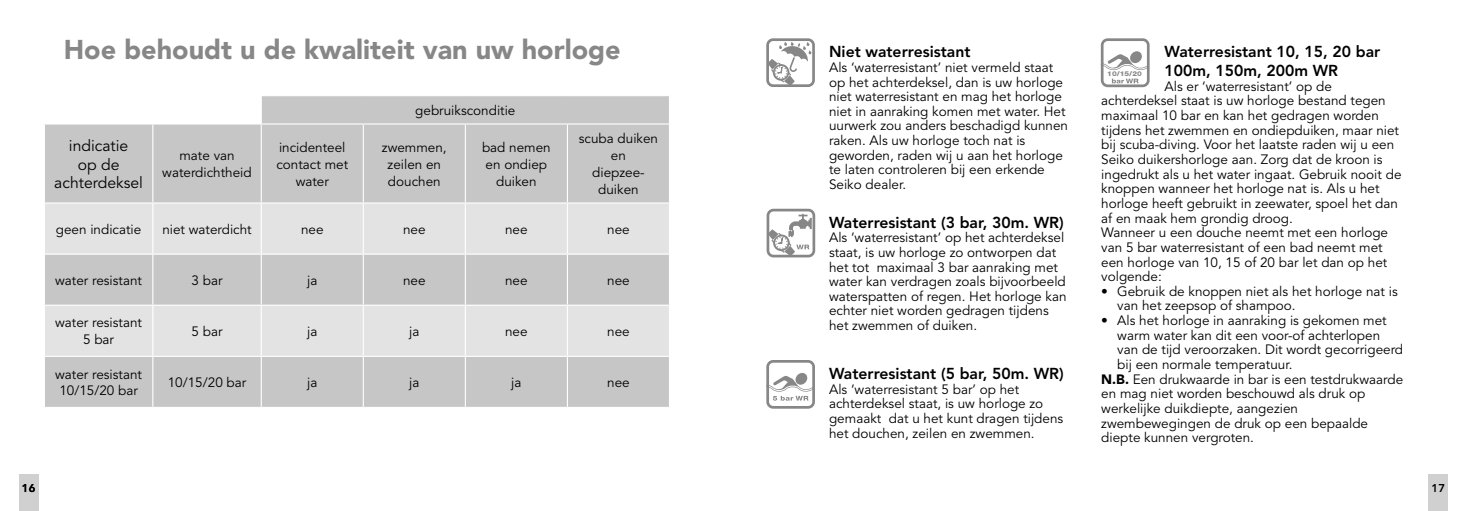
<style>
.page{position:relative;width:1467px;height:511px;background:#fff}
.page>*{position:absolute;margin:0;border:0;box-sizing:border-box;transform-origin:0 0}
.t1{font:900 27px "Avenir LT Std";color:#878787}
.t2{font:800 15.75px/18.9px "Avenir LT Std";color:#000}
.t3{font:15.75px/18.9px "Avenir LT";color:#000;text-align:center}
.t4{font:13.5px/14.6px "Avenir LT";color:#000;text-align:center}
.t5{font:800 11.25px "Avenir LT";color:#000}
.t6{font:800 6.52px "Helvetica Neue";color:#878787;scale:1.13 1}
.s1{font-weight:900}
</style>
<div class="page">
<div style="left:19px;top:473px;width:19px;height:37px;background:#d0d0d0"></div>
<div style="left:1429px;top:473px;width:19px;height:37px;background:#d0d0d0"></div>
<svg style="left:766px;top:38px;width:49px;height:49px"></svg>
<svg style="left:766px;top:208px;width:49px;height:49px"></svg>
<svg style="left:766px;top:360px;width:49px;height:48px"></svg>
<svg style="left:1130px;top:51px;width:12px;height:12px"></svg>
<svg style="left:1105px;top:54px;width:41px;height:16px"></svg>
<div style="left:1101px;top:38px;width:49px;height:49px;border:3px solid #878787;border-radius:6px"></div>
<svg style="left:1112px;top:79px;width:26px;height:4px"></svg>
<svg style="left:45px;top:96px;width:624px;height:310px;background:#cacaca"></svg>
<svg style="left:45px;top:203px;width:624px;height:152px;background:#d9d9d9"></svg>
<svg style="left:152px;top:96px;width:1px;height:27px"></svg>
<svg style="left:261px;top:96px;width:1px;height:27px"></svg>
<hr style="left:44px;top:123px;width:109px;height:1px;background:#fff">
<hr style="left:153px;top:123px;width:108px;height:1px;background:#fff">
<hr style="left:152px;top:124px;width:1px;height:78px;background:#fff">
<hr style="left:261px;top:123px;width:102px;height:1px;background:#fff">
<hr style="left:261px;top:124px;width:1px;height:78px;background:#fff">
<hr style="left:363px;top:123px;width:102px;height:1px;background:#fff">
<hr style="left:363px;top:124px;width:1px;height:78px;background:#fff">
<hr style="left:465px;top:123px;width:102px;height:1px;background:#fff">
<hr style="left:465px;top:124px;width:1px;height:78px;background:#fff">
<hr style="left:567px;top:123px;width:103px;height:1px;background:#fff">
<hr style="left:567px;top:124px;width:1px;height:78px;background:#fff">
<hr style="left:44px;top:202px;width:109px;height:1px;background:#fff">
<hr style="left:153px;top:202px;width:108px;height:1px;background:#fff">
<hr style="left:152px;top:203px;width:1px;height:50px;background:#fff">
<hr style="left:261px;top:202px;width:102px;height:1px;background:#fff">
<hr style="left:261px;top:203px;width:1px;height:50px;background:#fff">
<hr style="left:363px;top:202px;width:102px;height:1px;background:#fff">
<hr style="left:363px;top:203px;width:1px;height:50px;background:#fff">
<hr style="left:465px;top:202px;width:102px;height:1px;background:#fff">
<hr style="left:465px;top:203px;width:1px;height:50px;background:#fff">
<hr style="left:567px;top:202px;width:103px;height:1px;background:#fff">
<hr style="left:567px;top:203px;width:1px;height:50px;background:#fff">
<hr style="left:44px;top:253px;width:109px;height:1px;background:#fff">
<hr style="left:153px;top:253px;width:108px;height:1px;background:#fff">
<hr style="left:152px;top:254px;width:1px;height:50px;background:#fff">
<hr style="left:261px;top:253px;width:102px;height:1px;background:#fff">
<hr style="left:261px;top:254px;width:1px;height:50px;background:#fff">
<hr style="left:363px;top:253px;width:102px;height:1px;background:#fff">
<hr style="left:363px;top:254px;width:1px;height:50px;background:#fff">
<hr style="left:465px;top:253px;width:102px;height:1px;background:#fff">
<hr style="left:465px;top:254px;width:1px;height:50px;background:#fff">
<hr style="left:567px;top:253px;width:103px;height:1px;background:#fff">
<hr style="left:567px;top:254px;width:1px;height:50px;background:#fff">
<hr style="left:44px;top:304px;width:109px;height:1px;background:#fff">
<hr style="left:153px;top:304px;width:108px;height:1px;background:#fff">
<hr style="left:152px;top:305px;width:1px;height:50px;background:#fff">
<hr style="left:261px;top:304px;width:102px;height:1px;background:#fff">
<hr style="left:261px;top:305px;width:1px;height:50px;background:#fff">
<hr style="left:363px;top:304px;width:102px;height:1px;background:#fff">
<hr style="left:363px;top:305px;width:1px;height:50px;background:#fff">
<hr style="left:465px;top:304px;width:102px;height:1px;background:#fff">
<hr style="left:465px;top:305px;width:1px;height:50px;background:#fff">
<hr style="left:567px;top:304px;width:103px;height:1px;background:#fff">
<hr style="left:567px;top:305px;width:1px;height:50px;background:#fff">
<hr style="left:44px;top:355px;width:109px;height:1px;background:#fff">
<hr style="left:153px;top:355px;width:108px;height:1px;background:#fff">
<hr style="left:152px;top:356px;width:1px;height:50px;background:#fff">
<hr style="left:261px;top:355px;width:102px;height:1px;background:#fff">
<hr style="left:261px;top:356px;width:1px;height:50px;background:#fff">
<hr style="left:363px;top:355px;width:102px;height:1px;background:#fff">
<hr style="left:363px;top:356px;width:1px;height:50px;background:#fff">
<hr style="left:465px;top:355px;width:102px;height:1px;background:#fff">
<hr style="left:465px;top:356px;width:1px;height:50px;background:#fff">
<hr style="left:567px;top:355px;width:103px;height:1px;background:#fff">
<hr style="left:567px;top:356px;width:1px;height:50px;background:#fff">
<h1 class="t1" style="left:64px;top:33px;width:558px">Hoe behoudt u de kwaliteit van uw horloge</h1>
<p class="t4" style="left:415px;top:103px;width:102px">gebruiksconditie</p>
<p class="t3" style="left:54px;top:136px;width:90px">indicatie<br>op de achterdeksel</p>
<p class="t4" style="left:162px;top:147px;width:91px;line-height:16.9px">mate van waterdichtheid</p>
<p class="t4" style="left:276px;top:139px;width:73px;line-height:16.9px">incidenteel contact met water</p>
<p class="t4" style="left:382px;top:139px;width:66px;line-height:16.9px">zwemmen, zeilen en douchen</p>
<p class="t4" style="left:482px;top:139px;width:70px;line-height:16.9px">bad nemen en ondiep duiken</p>
<p class="t4" style="left:579px;top:130px;width:81px;line-height:16.9px">scuba duiken en<br>diepzee&shy;duiken</p>
<p class="t4" style="left:56px;top:222px;width:87px">geen indicatie</p>
<p class="t4" style="left:162px;top:222px;width:91px">niet waterdicht</p>
<p class="t4" style="left:301px;top:222px;width:24px">nee</p>
<p class="t4" style="left:403px;top:222px;width:24px">nee</p>
<p class="t4" style="left:505px;top:222px;width:24px">nee</p>
<p class="t4" style="left:607px;top:222px;width:24px">nee</p>
<p class="t4" style="left:55px;top:273px;width:88px">water resistant</p>
<p class="t4" style="left:192px;top:273px;width:32px">3 bar</p>
<p class="t4" style="left:307px;top:273px;width:12px">ja</p>
<p class="t4" style="left:403px;top:273px;width:24px">nee</p>
<p class="t4" style="left:505px;top:273px;width:24px">nee</p>
<p class="t4" style="left:607px;top:273px;width:24px">nee</p>
<p class="t4" style="left:55px;top:314px;width:88px;line-height:16.9px">water resistant<br>5 bar</p>
<p class="t4" style="left:192px;top:324px;width:32px">5 bar</p>
<p class="t4" style="left:307px;top:324px;width:12px">ja</p>
<p class="t4" style="left:409px;top:324px;width:12px">ja</p>
<p class="t4" style="left:505px;top:324px;width:24px">nee</p>
<p class="t4" style="left:607px;top:324px;width:24px">nee</p>
<p class="t4" style="left:55px;top:365px;width:88px;line-height:16.9px">water resistant<br>10/15/20 bar</p>
<p class="t4" style="left:168px;top:375px;width:80px">10/15/20 bar</p>
<p class="t4" style="left:307px;top:375px;width:12px">ja</p>
<p class="t4" style="left:409px;top:375px;width:12px">ja</p>
<p class="t4" style="left:511px;top:375px;width:12px">ja</p>
<p class="t4" style="left:607px;top:375px;width:24px">nee</p>
<p class="t5" style="left:22px;top:481px;width:15px">16</p>
<p class="t2" style="left:829px;top:42px;width:143px">Niet waterresistant</p>
<p class="t4" style="left:829px;top:60px;width:241px;text-align:left">Als ‘waterresistant’ niet vermeld staat op het achterdeksel, dan is uw horloge niet waterresistant en mag het horloge niet in aanraking komen met water. Het uurwerk zou anders beschadigd kunnen raken. Als uw horloge toch nat is geworden, raden wij u aan het horloge te laten controleren bij een erkende Seiko dealer.</p>
<p class="t2" style="left:829px;top:212px;width:236px">Waterresistant (3 bar, 30m. WR)</p>
<p class="t4" style="left:829px;top:230px;width:239px;text-align:left">Als ‘waterresistant’ op het achterdeksel staat, is uw horloge zo ontworpen dat het tot maximaal 3 bar aanraking met water kan verdragen zoals bijvoorbeeld waterspatten of regen. Het horloge kan echter niet worden gedragen tijdens het zwemmen of duiken.</p>
<p class="t2" style="left:829px;top:364px;width:236px">Waterresistant (5 bar, 50m. WR)</p>
<p class="t4" style="left:829px;top:382px;width:236px;text-align:left">Als ‘waterresistant 5 bar’ op het achterdeksel staat, is uw horloge zo gemaakt dat u het kunt dragen tijdens het douchen, zeilen en zwemmen.</p>
<p class="t2" style="left:1164px;top:42px;width:217px">Waterresistant 10, 15, 20 bar<br>100m, 150m, 200m WR</p>
<p class="t4" style="left:1101px;top:79px;width:302px;text-align:left;text-indent:63px">Als er ‘waterresistant’ op de achterdeksel staat is uw horloge bestand tegen maximaal 10 bar en kan het gedragen worden tijdens het zwemmen en ondiepduiken, maar niet bij scuba-diving. Voor het laatste raden wij u een Seiko duikershorloge aan. Zorg dat de kroon is ingedrukt als u het water ingaat. Gebruik nooit de knoppen wanneer het horloge nat is. Als u het horloge heeft gebruikt in zeewater, spoel het dan af en maak hem grondig droog.<br>Wanneer u een douche neemt met een horloge van 5 bar waterresistant of een bad neemt met een horloge van 10, 15 of 20 bar let dan op het volgende:</p>
<p class="t4" style="left:1117px;top:284px;width:282px;text-align:left;text-indent:-16px">• Gebruik de knoppen niet als het horloge nat is van het zeepsop of shampoo.</p>
<p class="t4" style="left:1101px;top:313px;width:287px">• Als het horloge in aanraking is gekomen met</p>
<p class="t4" style="left:1117px;top:328px;width:264px">warm water kan dit een voor-of achterlopen</p>
<p class="t4" style="left:1117px;top:342px;width:287px">van de tijd veroorzaken. Dit wordt gecorrigeerd</p>
<p class="t4" style="left:1117px;top:357px;width:177px">bij een normale temperatuur.</p>
<p class="t4" style="left:1101px;top:372px;width:303px"><span class="s1">N.B.</span> Een drukwaarde in bar is een testdrukwaarde</p>
<p class="t4" style="left:1101px;top:386px;width:266px">en mag niet worden beschouwd als druk op</p>
<p class="t4" style="left:1101px;top:401px;width:198px">werkelijke duikdiepte, aangezien</p>
<p class="t4" style="left:1101px;top:415px;width:268px">zwembewegingen de druk op een bepaalde</p>
<p class="t4" style="left:1101px;top:430px;width:154px">diepte kunnen vergroten.</p>
<p class="t6" style="left:1107px;top:70px;width:32px">10/15/20</p>
<p class="t5" style="left:1432px;top:481px;width:15px">17</p>
</div>
